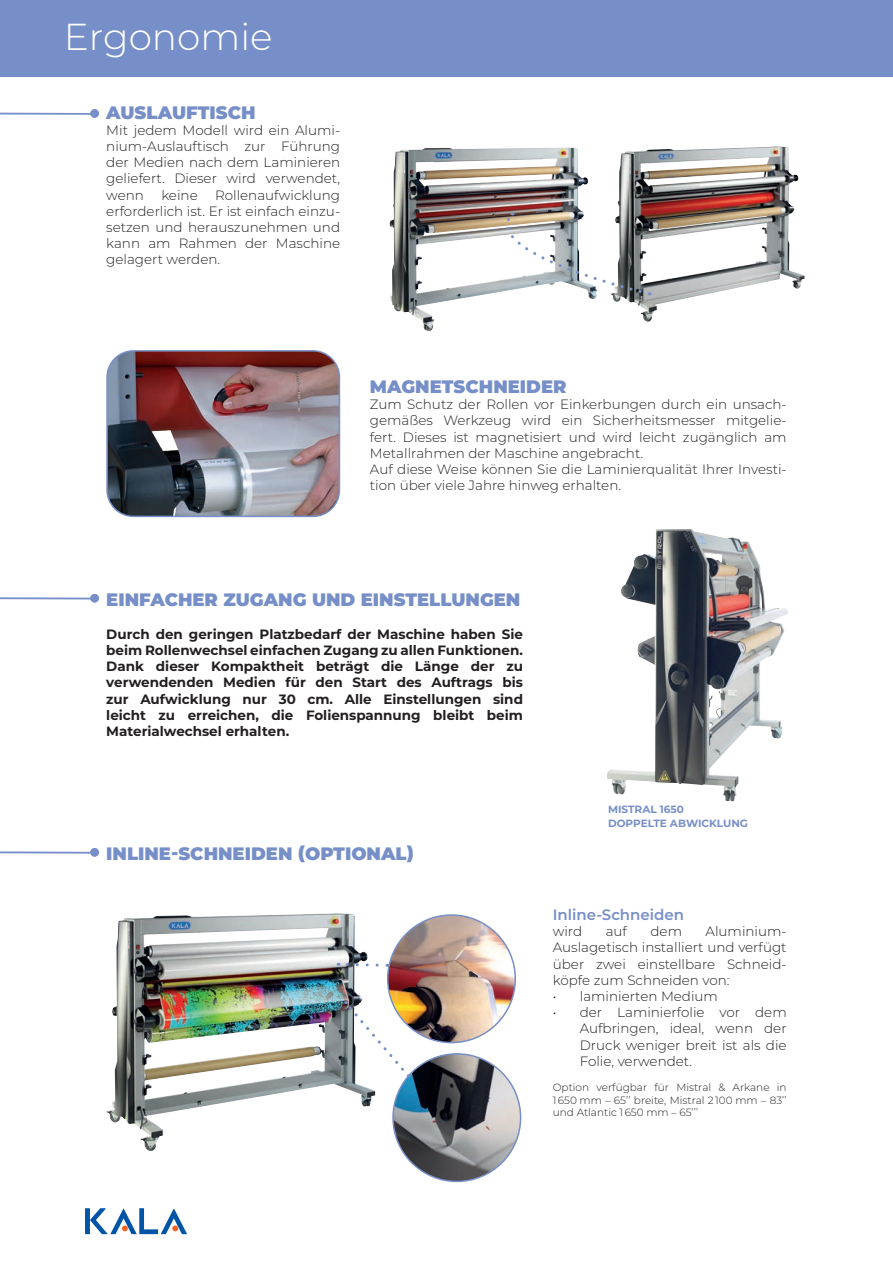
<style>
.page{position:relative;width:893px;height:1263px;background:#fff}
.page>*{position:absolute;margin:0;border:0;box-sizing:border-box;transform-origin:0 0}
.t1{font:300 37.5px "Montserrat";color:#fff}
.t2{font:900 18px "Montserrat";color:#778fc8}
.t3{font:600 15px "Montserrat";color:#778fc8}
.t4{font:300 13.5px/16.2px "Montserrat";color:#231f20;text-align:justify}
.t5{font:700 13.5px/16.2px "Montserrat";color:#231f20;text-align:justify}
.t6{font:300 10.5px/12.6px "Montserrat";color:#231f20;text-align:justify}
.t7{font:700 10.5px/13.5px "Montserrat";color:#778fc8}
</style>
<div class="page">
<img style="left:106px;top:913px;width:269px;height:238px">
<img style="left:388px;top:915px;width:127px;height:127px;border-radius:64px">
<img style="left:393px;top:1054px;width:128px;height:127px;border-radius:64px">
<img style="left:109px;top:351px;width:230px;height:165px">
<div style="left:106px;top:350px;width:234px;height:167px;border:2px solid #778fc8;border-radius:26px"></div>
<img style="left:389px;top:148px;width:208px;height:183px">
<img style="left:612px;top:146px;width:190px;height:176px">
<img style="left:608px;top:529px;width:131px;height:272px">
<svg style="left:85px;top:1208px;width:102px;height:26px"></svg>
<svg style="left:491px;top:212px;width:159px;height:83px"></svg>
<svg style="left:344px;top:1001px;width:65px;height:76px"></svg>
<svg style="left:338px;top:961px;width:41px;height:7px"></svg>
<div style="left:0;top:0;width:893px;height:77px;background:#778fc8"></div>
<div style="left:90px;top:109px;width:9px;height:9px;background:#778fc8;border-radius:50%"></div>
<hr style="left:0;top:113px;width:95px;height:2px;background:#778fc8">
<div style="left:90px;top:594px;width:9px;height:8px;background:#778fc8;border-radius:50%"></div>
<hr style="left:0;top:597px;width:95px;height:2px;background:#778fc8">
<div style="left:90px;top:848px;width:9px;height:8px;background:#778fc8;border-radius:50%"></div>
<hr style="left:0;top:851px;width:95px;height:2px;background:#778fc8">
<h1 class="t1" style="left:64px;top:11px;width:210px">Ergonomie</h1>
<h2 class="t2" style="left:106px;top:99px;width:151px">AUSLAUFTISCH</h2>
<p class="t4" style="left:106px;top:122px;width:235px">Mit jedem Modell wird ein Alumi&shy;nium-Auslauftisch zur Führung der Medien nach dem Laminieren geliefert. Dieser wird verwendet, wenn</p>
<p class="t4" style="left:106px;top:186px;width:235px;text-indent:109px">Rollenaufwicklung erforderlich ist. Er ist einfach einzu&shy;setzen und herauszunehmen und kann am Rahmen der Maschine gelagert werden.</p>
<p class="t4" style="left:161px;top:186px;width:38px">keine</p>
<h2 class="t2" style="left:370px;top:373px;width:198px">MAGNETSCHNEIDER</h2>
<p class="t4" style="left:370px;top:396px;width:418px;text-align:left">Zum Schutz der Rollen vor Einkerbungen durch ein unsach&shy;gemäßes Werkzeug wird ein Sicherheitsmesser mitgelie&shy;fert. Dieses ist magnetisiert und wird leicht zugänglich am Metallrahmen der Maschine angebracht.<br>Auf diese Weise können Sie die Laminierqualität Ihrer Investi&shy;tion über viele Jahre hinweg erhalten.</p>
<h2 class="t2" style="left:106px;top:586px;width:416px">EINFACHER ZUGANG UND EINSTELLUNGEN</h2>
<p class="t5" style="left:106px;top:625px;width:418px">Durch den geringen Platzbedarf der Maschine haben Sie beim Rollenwechsel einfachen Zugang zu allen Funktionen.<br>Dank dieser Kompaktheit beträgt die Länge der zu verwendenden Medien für den Start des Auftrags bis zur Aufwicklung nur 30 cm. Alle Einstellungen sind leicht zu erreichen, die Folienspannung bleibt beim Materialwechsel erhalten.</p>
<h2 class="t2" style="left:106px;top:840px;width:309px">INLINE-SCHNEIDEN (OPTIONAL)</h2>
<p class="t7" style="left:608px;top:802px;width:141px">MISTRAL 1650<br>DOPPELTE ABWICKLUNG</p>
<p class="t3" style="left:553px;top:904px;width:133px">Inline-Schneiden</p>
<p class="t4" style="left:553px;top:923px;width:31px">wird</p>
<p class="t4" style="left:606px;top:923px;width:23px">auf</p>
<p class="t4" style="left:650px;top:923px;width:33px">dem</p>
<p class="t4" style="left:553px;top:923px;width:235px;text-indent:153px">Aluminium-Auslagetisch installiert und verfügt über zwei einstellbare Schneid&shy;köpfe zum Schneiden von:</p>
<p class="t4" style="left:553px;top:988px;width:167px">• laminierten Medium</p>
<p class="t4" style="left:580px;top:1004px;width:208px;text-indent:-27px">• der Laminierfolie vor dem Aufbringen, ideal, wenn der Druck weniger breit ist als die Folie, verwendet.</p>
<p class="t6" style="left:553px;top:1081px;width:235px">Option verfügbar für Mistral &amp; Arkane in 1 650 mm – 65’’ breite, Mistral 2 100 mm – 83’’ und Atlantic 1 650 mm – 65’’’</p>
</div>
